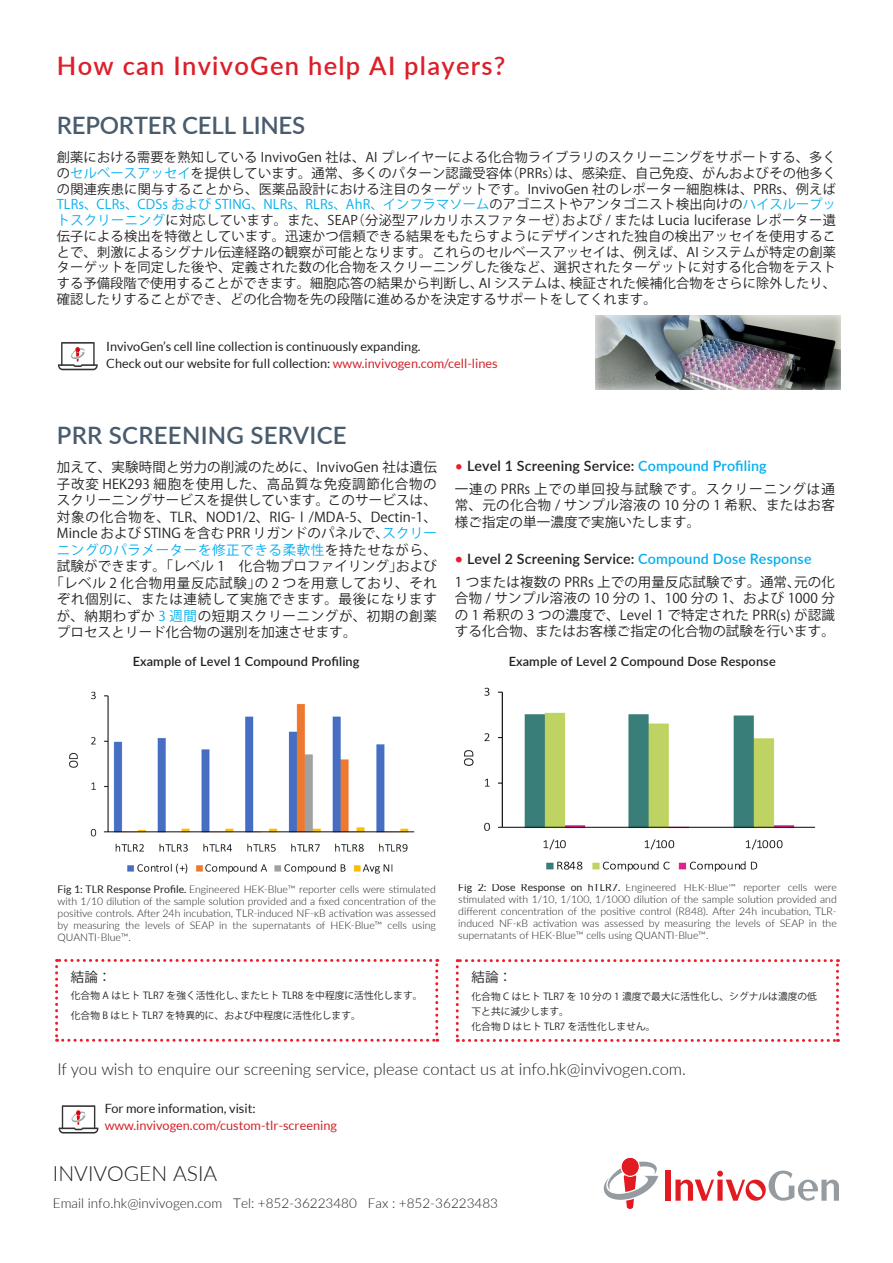
<style>
.page{position:relative;width:893px;height:1263px;background:#fff}
.page>*{position:absolute;margin:0;border:0;box-sizing:border-box;transform-origin:0 0}
.intro_paragraf_justi{font:600 25.5px "Lato";letter-spacing:.05em;color:#dc1f2a}
.Style_de_paragraphe{font:600 24px "Lato";letter-spacing:.01em;color:#485c6d}
.para_tableau{font:600 24px "Lato";letter-spacing:-.01em;color:#485c6d}
.t1{font:300 21px "Lato";color:#231f20}
.Style_de_paragraphe-2{font:300 16.5px "Lato";color:#231f20}
.para_tableau-2{font:600 14.25px "Lato";letter-spacing:.01em;color:#231f20}
.para_tableau-3{font:13.5px/16.5px "Koz Go Pro";letter-spacing:.01em;color:#231f20;text-align:justify}
.para_tableau-4{font:13.5px "Koz Go Pro";letter-spacing:.045em;color:#231f20}
.t2{font:300 13.5px "Lato";color:#231f20}
.para_tableau-5{font:13.5px "Koz Go Pro";letter-spacing:.055em;color:#231f20}
.para_tableau-6{font:13.5px "Koz Go Pro";letter-spacing:.045em;color:#00aeef}
.Style_de_paragraphe-3{font:13.5px "Koz Go Pro";color:#231f20}
.para_tableau-7{font:13.2px/15.8px "Koz Go Pro";letter-spacing:.01em;color:#231f20;text-align:justify}
.t3{font:12.75px/16.5px "Lato";color:#231f20}
.para_tableau-8{font:600 12.75px "Lato";letter-spacing:.01em;color:#231f20}
.t4{font:12.75px/16.5px "Lato";color:#d1232a}
.Style_de_paragraphe-4{font:300 10.5px/12px "Lato";color:#231f20;text-align:justify}
.Style_de_paragraphe-5{font:9.75px/15px "Koz Go Pro";color:#231f20}
.s1{color:#00aeef}
.s2{color:#d1232a}
.s3{color:#231f20}
.s4{font-weight:400;color:#ee1b2d}
.s5{color:#ee1b2d}
.s6{font-weight:400}
</style>
<div class="page">
<div style="left:622px;top:1158px;width:17px;height:17px;background:#e21a21;border-radius:50%"></div>
<svg style="left:604px;top:1161px;width:54px;height:48px"></svg>
<div style="left:665px;top:1170px;width:6px;height:31px;background:#e21a21"></div>
<svg style="left:675px;top:1170px;width:164px;height:31px"></svg>
<svg style="left:58px;top:342px;width:40px;height:28px"></svg>
<svg style="left:59px;top:1105px;width:39px;height:28px"></svg>
<div style="left:569px;top:310px;width:316px;height:92px;background:#fff;opacity:.75"></div>
<img style="left:69px;top:691px;width:346px;height:183px">
<img style="left:464px;top:687px;width:352px;height:185px">
<svg style="left:456px;top:959px;width:383px;height:83px"></svg>
<svg style="left:55px;top:959px;width:383px;height:83px"></svg>
<p class="intro_paragraf_justi" style="left:57px;top:47px;width:450px">How can InvivoGen help AI players?</p>
<p class="para_tableau" style="left:57px;top:108px;width:250px">REPORTER CELL LINES</p>
<p class="para_tableau-7" style="left:57px;top:150px;width:781px">創薬における需要を熟知している InvivoGen 社は、AI プレイヤーによる化合物ライブラリのスクリーニングをサポートする、多くの<span class="s1">セルベースアッセイ</span>を提供しています。通常、多くのパターン認識受容体（PRRs）は、感染症、自己免疫、がんおよびその他多くの関連疾患に関与することから、医薬品設計における注目のターゲットです。InvivoGen 社のレポーター細胞株は、PRRs、例えば<span class="s1">TLRs、CLRs、CDSs および STING、NLRs、RLRs、AhR、インフラマソーム</span>のアゴニストやアンタゴニスト検出向けの<span class="s1">ハイスループットスクリーニング</span>に対応しています。また、SEAP（分泌型アルカリホスファターゼ）および / または Lucia luciferase レポーター遺伝子による検出を特徴としています。迅速かつ信頼できる結果をもたらすようにデザインされた独自の検出アッセイを使用することで、刺激によるシグナル伝達経路の観察が可能となります。これらのセルベースアッセイは、例えば、AI システムが特定の創薬ターゲットを同定した後や、定義された数の化合物をスクリーニングした後など、選択されたターゲットに対する化合物をテストする予備段階で使用することができます。細胞応答の結果から判断し、AI システムは、検証された候補化合物をさらに除外したり、確認したりすることができ、どの化合物を先の段階に進めるかを決定するサポートをしてくれます。</p>
<p class="t3" style="left:106px;top:338px;width:393px">InvivoGen’s cell line collection is continuously expanding.<br>Check out our website for full collection: <span class="s2">www.invivogen.com/cell-lines</span></p>
<p class="Style_de_paragraphe" style="left:57px;top:418px;width:291px">PRR SCREENING SERVICE</p>
<p class="para_tableau-3" style="left:57px;top:459px;width:382px">加えて、実験時間と労力の削減のために、InvivoGen 社は遺伝</p>
<p class="para_tableau-5" style="left:57px;top:475px;width:381px">子改変 HEK293 細胞を使用した、高品質な免疫調節化合物の</p>
<p class="para_tableau-3" style="left:57px;top:492px;width:382px">スクリーニングサービスを提供しています。このサービスは、</p>
<p class="para_tableau-3" style="left:57px;top:509px;width:382px">対象の化合物を、TLR、NOD1/2、RIG-Ⅰ/MDA-5、Dectin-1、</p>
<p class="para_tableau-3" style="left:57px;top:525px;width:382px">Mincle および STING を含む PRR リガンドのパネルで、<span class="s1">スクリー</span></p>
<p class="para_tableau-6" style="left:57px;top:541px;width:382px">ニングのパラメーターを修正できる柔軟性<span class="s3">を持たせながら、</span></p>
<p class="para_tableau-3" style="left:57px;top:558px;width:382px">試験ができます。「レベル 1　化合物プロファイリング」および</p>
<p class="para_tableau-4" style="left:50px;top:574px;width:388px">「レベル 2 化合物用量反応試験」の 2 つを用意しており、それ</p>
<p class="para_tableau-4" style="left:57px;top:590px;width:381px">ぞれ個別に、または連続して実施できます。最後になります</p>
<p class="para_tableau-4" style="left:57px;top:607px;width:381px">が、納期わずか <span class="s1">3 週間</span>の短期スクリーニングが、初期の創薬</p>
<p class="para_tableau-3" style="left:57px;top:624px;width:301px">プロセスとリード化合物の選別を加速させます。</p>
<p class="para_tableau-2" style="left:455px;top:456px;width:313px"><span class="s4">•</span> Level 1 Screening Service: <span class="s1">Compound Profiling</span></p>
<p class="para_tableau-3" style="left:455px;top:481px;width:382px">一連の PRRs 上での単回投与試験です。スクリーニングは通常、元の化合物 / サンプル溶液の 10 分の 1 希釈、またはお客様ご指定の単一濃度で実施いたします。</p>
<p class="para_tableau-2" style="left:455px;top:549px;width:358px"><span class="s5">•</span> Level 2 Screening Service: <span class="s1">Compound Dose Response</span></p>
<p class="para_tableau-3" style="left:455px;top:574px;width:382px">1 つまたは複数の PRRs 上での用量反応試験です。通常、元の化合物 / サンプル溶液の 10 分の 1、100 分の 1、および 1000 分の 1 希釈の 3 つの濃度で、Level 1 で特定された PRR(s) が認識する化合物、またはお客様ご指定の化合物の試験を行います。</p>
<p class="para_tableau-8" style="left:133px;top:652px;width:228px">Example of Level 1 Compound Profiling</p>
<p class="para_tableau-8" style="left:509px;top:652px;width:269px">Example of Level 2 Compound Dose Response</p>
<p class="Style_de_paragraphe-4" style="left:58px;top:882px;width:380px"><span class="s6">Fig 1: TLR Response Profile.</span> Engineered HEK-Blue™ reporter cells were stimulated with 1/10 dilution of the sample solution provided and a fixed concentration of the positive controls. After 24h incubation, TLR-induced NF-κB activation was assessed by measuring the levels of SEAP in the supernatants of HEK-Blue™ cells using QUANTI-Blue™.</p>
<p class="Style_de_paragraphe-3" style="left:71px;top:968px;width:42px">結論：</p>
<p class="Style_de_paragraphe-5" style="left:71px;top:989px;width:353px">化合物 A はヒト TLR7 を強く活性化し、またヒト TLR8 を中程度に活性化します。</p>
<p class="Style_de_paragraphe-5" style="left:71px;top:1008px;width:291px">化合物 B はヒト TLR7 を特異的に、および中程度に活性化します。</p>
<p class="Style_de_paragraphe-4" style="left:458px;top:881px;width:380px"><span class="s6">Fig 2: Dose Response on hTLR7.</span> Engineered HEK-Blue™ reporter cells were stimulated with 1/10, 1/100, 1/1000 dilution of the sample solution provided and different concentration of the positive control (R848). After 24h incubation, TLR&shy;induced NF-κB activation was assessed by measuring the levels of SEAP in the supernatants of HEK-Blue™ cells using QUANTI-Blue™.</p>
<p class="Style_de_paragraphe-3" style="left:471px;top:968px;width:42px">結論：</p>
<p class="Style_de_paragraphe-5" style="left:471px;top:989px;width:347px">化合物 C はヒト TLR7 を 10 分の 1 濃度で最大に活性化し、シグナルは濃度の低下と共に減少します。</p>
<p class="Style_de_paragraphe-5" style="left:471px;top:1019px;width:186px">化合物 D はヒト TLR7 を活性化しません。</p>
<p class="Style_de_paragraphe-2" style="left:57px;top:1058px;width:630px">If you wish to enquire our screening service, please contact us at info.hk@invivogen.com.</p>
<p class="t4" style="left:105px;top:1100px;width:234px"><span class="s3">For more information, visit: </span>www.invivogen.com/custom-tlr-screening</p>
<p class="t1" style="left:53px;top:1159px;width:166px">INVIVOGEN ASIA</p>
<p class="t2" style="left:53px;top:1194px;width:447px">Email info.hk@invivogen.com Tel: +852-36223480 Fax : +852-36223483</p>
</div>
